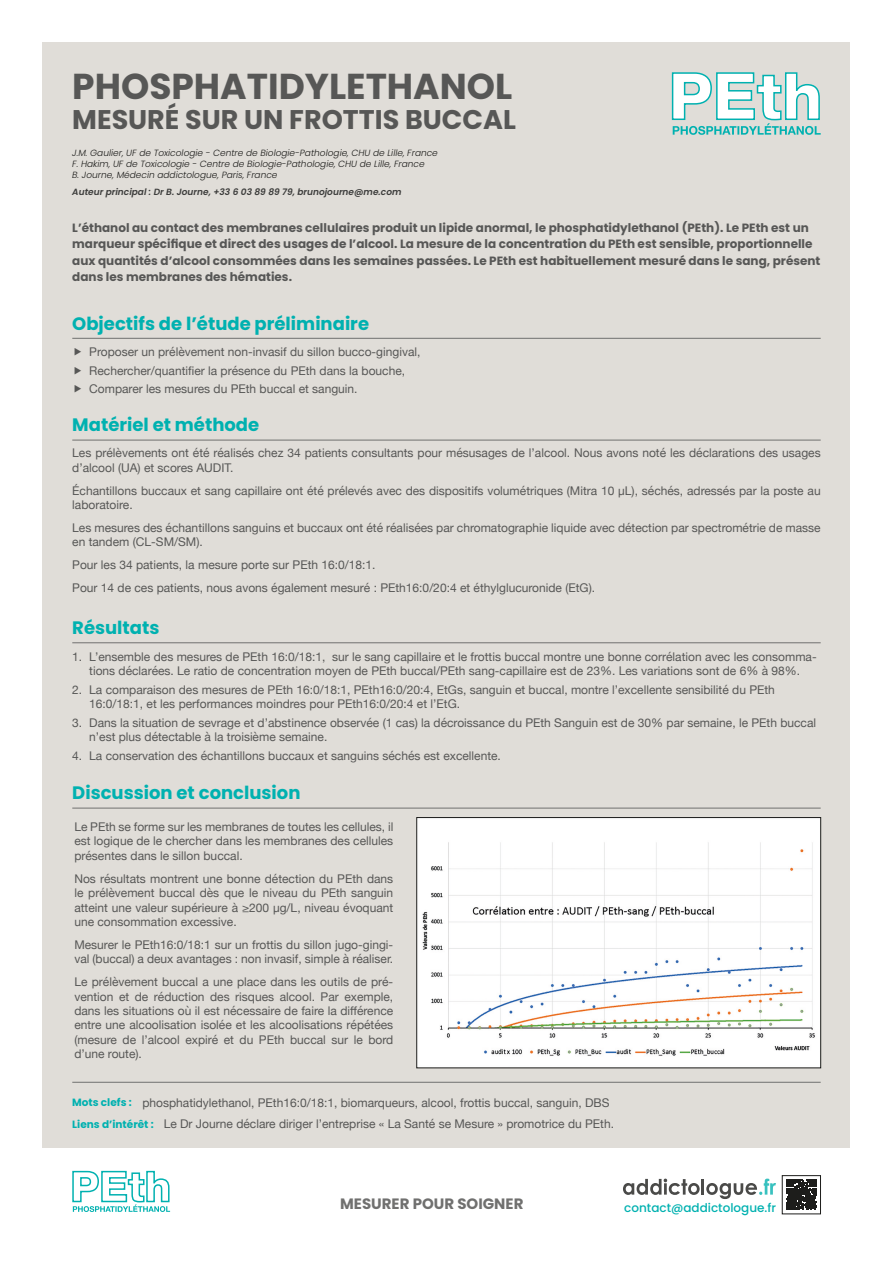
<style>
.page{position:relative;width:893px;height:1263px;background:#fff}
.page>*{position:absolute;margin:0;border:0;box-sizing:border-box;transform-origin:0 0}
.t1{font:700 36px "Poppins";color:#575756}
.t2{font:700 27px "Poppins";color:#575756}
.t3{font:700 18px "Poppins";color:#00b1b0}
.t4{font:700 15px "Poppins";color:#70706f}
.t5{font:12px/14.4px "Helvetica Neue";color:#575756}
.t6{font:700 12px/16.5px "Poppins";color:#575756}
.t7{font:500 12px "Poppins";color:#00b1b0}
.t8{font:700 10.5px "Poppins";color:#00b1b0}
.t9{font:italic 300 9px/10.8px "Poppins";color:#1d1d1b}
.t10{font:italic 600 9px "Poppins";color:#3d3d3c}
.s1{font-family:"Poppins";font-weight:700;font-size:10.5px;color:#00b1b0}
</style>
<div class="page">
<div style="left:43px;top:43px;width:807px;height:1105px;background:#e0ddd8"></div>
<svg style="left:671px;top:72px;width:150px;height:63px"></svg>
<svg style="left:72px;top:1170px;width:98px;height:42px"></svg>
<svg style="left:623px;top:1178px;width:153px;height:21px"></svg>
<hr style="left:72px;top:338px;width:749px;height:1px;background:#70706f">
<hr style="left:72px;top:440px;width:749px;height:1px;background:#70706f">
<hr style="left:72px;top:642px;width:749px;height:1px;background:#70706f">
<hr style="left:72px;top:808px;width:749px;height:1px;background:#70706f">
<svg style="left:786px;top:1180px;width:30px;height:30px"></svg>
<div style="left:782px;top:1175px;width:39px;height:39px;border:1px solid #1d1d1b"></div>
<hr style="left:72px;top:1082px;width:749px;height:1px;background:#70706f">
<img style="left:419px;top:819px;width:400px;height:247px">
<div style="left:417px;top:817px;width:404px;height:251px;border:1px solid #1d1d1b"></div>
<h1 class="t1" style="left:72px;top:66px;width:442px">PHOSPHATIDYLETHANOL</h1>
<h2 class="t2" style="left:72px;top:104px;width:445px">MESURÉ SUR UN FROTTIS BUCCAL</h2>
<p class="t9" style="left:72px;top:147px;width:367px">J.M. Gaulier, UF de Toxicologie - Centre de Biologie-Pathologie, CHU de Lille, France<br>F. Hakim, UF de Toxicologie - Centre de Biologie-Pathologie, CHU de Lille, France<br>B. Journe, Médecin addictologue, Paris, France</p>
<p class="t10" style="left:72px;top:187px;width:331px">Auteur principal : Dr B. Journe, +33 6 03 89 89 79, brunojourne@me.com</p>
<p class="t6" style="left:72px;top:219px;width:750px">L’éthanol au contact des membranes cellulaires produit un lipide anormal, le phosphatidylethanol (PEth). Le PEth est un marqueur spécifique et direct des usages de l’alcool. La mesure de la concentration du PEth est sensible, proportionnelle aux quantités d’alcool consommées dans les semaines passées. Le PEth est habituellement mesuré dans le sang, présent dans les membranes des hématies.</p>
<h3 class="t3" style="left:72px;top:313px;width:298px">Objectifs de l’étude préliminaire</h3>
<p class="t5" style="left:89px;top:343px;width:333px;line-height:18.6px">Proposer un prélèvement non-invasif du sillon bucco-gingival,<br>Rechercher/quantifier la présence du PEth dans la bouche,<br>Comparer les mesures du PEth buccal et sanguin.</p>
<h3 class="t3" style="left:72px;top:415px;width:188px">Matériel et méthode</h3>
<p class="t5" style="left:72px;top:446px;width:750px">Les prélèvements ont été réalisés chez 34 patients consultants pour mésusages de l’alcool. Nous avons noté les déclarations des usages d’alcool (UA) et scores AUDIT.</p>
<p class="t5" style="left:72px;top:484px;width:750px">Échantillons buccaux et sang capillaire ont été prélevés avec des dispositifs volumétriques (Mitra 10 µL), séchés, adressés par la poste au laboratoire.</p>
<p class="t5" style="left:72px;top:521px;width:750px">Les mesures des échantillons sanguins et buccaux ont été réalisées par chromatographie liquide avec détection par spectrométrie de masse en tandem (CL-SM/SM).</p>
<p class="t5" style="left:72px;top:554px;width:524px;line-height:23px">Pour les 34 patients, la mesure porte sur PEth 16:0/18:1.<br>Pour 14 de ces patients, nous avons également mesuré : PEth16:0/20:4 et éthylglucuronide (EtG).</p>
<h3 class="t3" style="left:72px;top:617px;width:89px">Résultats</h3>
<p class="t5" style="left:72px;top:650px;width:746px;text-align:center">1. L’ensemble des mesures de PEth 16:0/18:1, sur le sang capillaire et le frottis buccal montre une bonne corrélation avec les consomma&shy;tions déclarées. Le ratio de concentration moyen de PEth buccal/PEth sang-capillaire est de 23%. Les variations sont de 6% à 98%.</p>
<p class="t5" style="left:89px;top:683px;width:687px;text-indent:-17px">2. La comparaison des mesures de PEth 16:0/18:1, PEth16:0/20:4, EtGs, sanguin et buccal, montre l’excellente sensibilité du PEth<br>16:0/18:1, et les performances moindres pour PEth16:0/20:4 et l’EtG.</p>
<p class="t5" style="left:89px;top:716px;width:728px;text-indent:-17px">3. Dans la situation de sevrage et d’abstinence observée (1 cas) la décroissance du PEth Sanguin est de 30% par semaine, le PEth buccal n’est plus détectable à la troisième semaine.</p>
<p class="t5" style="left:72px;top:749px;width:430px">4. La conservation des échantillons buccaux et sanguins séchés est excellente.</p>
<h3 class="t3" style="left:72px;top:783px;width:230px">Discussion et conclusion</h3>
<p class="t5" style="left:74px;top:820px;width:320px;text-align:justify">Le PEth se forme sur les membranes de toutes les cellules, il est logique de le chercher dans les membranes des cellules présentes dans le sillon buccal.</p>
<p class="t5" style="left:74px;top:872px;width:320px;text-align:justify">Nos résultats montrent une bonne détection du PEth dans le prélèvement buccal dès que le niveau du PEth sanguin atteint une valeur supérieure à ≥200 µg/L, niveau évoquant une consommation excessive.</p>
<p class="t5" style="left:74px;top:938px;width:320px">Mesurer le PEth16:0/18:1 sur un frottis du sillon jugo-gingi&shy;val (buccal) a deux avantages : non invasif, simple à réaliser.</p>
<p class="t5" style="left:74px;top:975px;width:320px;text-align:justify">Le prélèvement buccal a une place dans les outils de pré&shy;vention et de réduction des risques alcool. Par exemple, dans les situations où il est nécessaire de faire la différence entre une alcoolisation isolée et les alcoolisations répétées (mesure de l’alcool expiré et du PEth buccal sur le bord d’une route).</p>
<p class="t5" style="left:142px;top:1096px;width:469px">phosphatidylethanol, PEth16:0/18:1, biomarqueurs, alcool, frottis buccal, sanguin, DBS</p>
<p class="t8" style="left:72px;top:1096px;width:61px">Mots clefs :</p>
<p class="t5" style="left:72px;top:1117px;width:543px"><span class="s1">Liens d’intérêt :</span> Le Dr Journe déclare diriger l’entreprise « La Santé se Mesure » promotrice du PEth.</p>
<p class="t4" style="left:340px;top:1195px;width:185px">MESURER POUR SOIGNER</p>
<p class="t7" style="left:624px;top:1201px;width:153px">contact@addictologue.fr</p>
</div>
